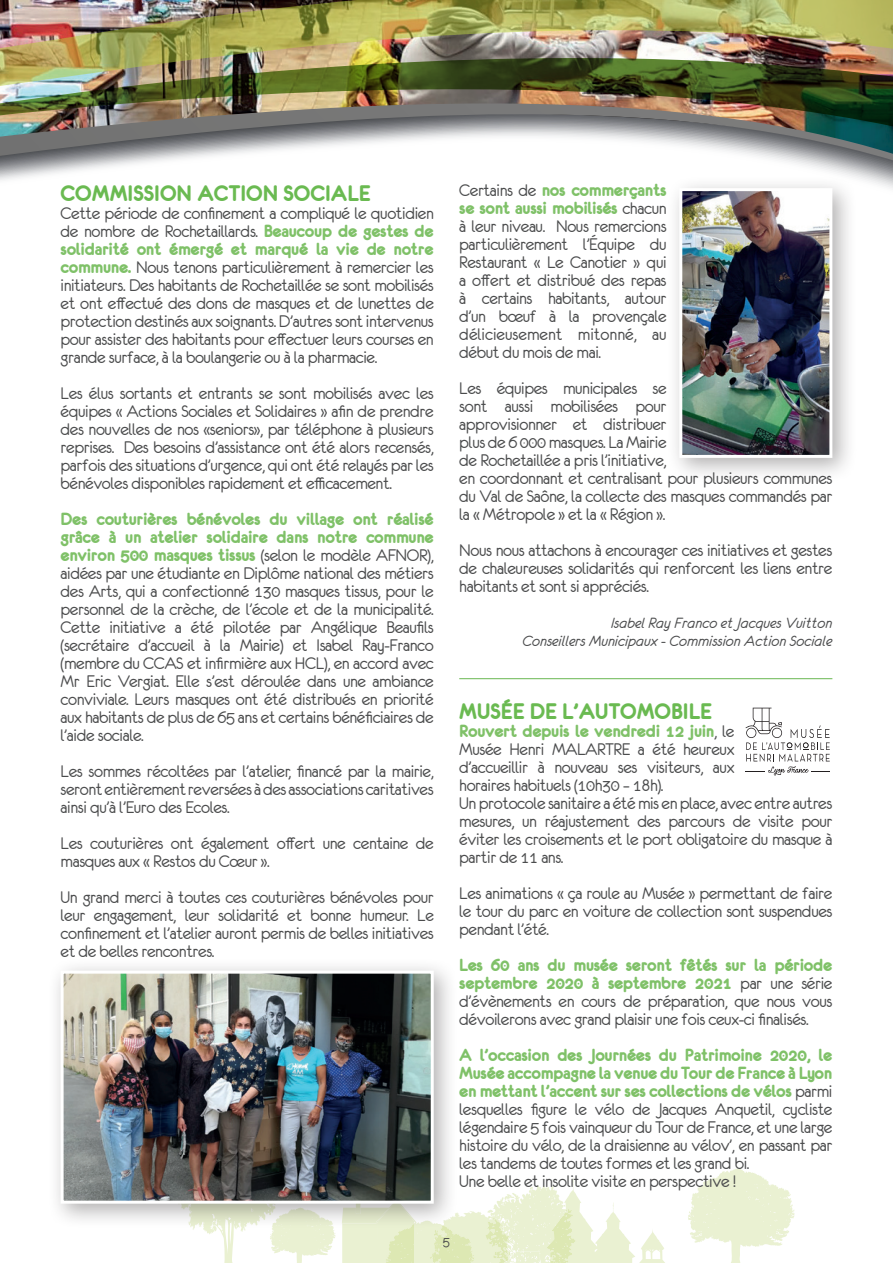
<style>
.page{position:relative;width:893px;height:1263px;background:#fff}
.page>*{position:absolute;margin:0;border:0;box-sizing:border-box;transform-origin:0 0}
.t1{font:24px "Eurofurencebold";color:#6aba51}
.t2{font:18.75px/18px "Eurofurenceregular";letter-spacing:-.02em;color:#4b4c4d;text-align:justify}
.t3{font:18.75px/18px "Eurofurencebold";letter-spacing:-.02em;color:#7fc168;text-align:justify}
.t4{font:16.5px/18px "Eurofurenceitalic";color:#4b4c4d;text-align:right}
.t5{font:15px "Eurofurenceregular";color:#4b4c4d}
.s1{font-family:"Eurofurencebold";color:#7fc168}
.s2{font-family:"Eurofurenceregular";color:#4b4c4d}
</style>
<div class="page">
<svg style="left:688px;top:1168px;width:107px;height:95px"></svg>
<svg style="left:193px;top:1228px;width:143px;height:35px"></svg>
<svg style="left:342px;top:1178px;width:323px;height:85px"></svg>
<svg style="left:0;top:160px;width:893px;height:28px"></svg>
<img style="left:0;top:0;width:893px;height:58px">
<svg style="left:0;top:149px;width:893px;height:11px"></svg>
<img style="left:0;top:58px;width:893px;height:91px">
<div style="left:666px;top:175px;width:191px;height:308px;background:#231f20;opacity:.35"></div>
<img style="left:683px;top:192px;width:145px;height:262px">
<div style="left:679px;top:188px;width:153px;height:270px;border:3px solid #fff"></div>
<div style="left:48px;top:958px;width:410px;height:270px;background:#231f20;opacity:.35"></div>
<img style="left:65px;top:975px;width:365px;height:225px">
<div style="left:61px;top:971px;width:373px;height:233px;border:3px solid #fff"></div>
<hr style="left:459px;top:678px;width:373px;height:1px;background:#6ab752">
<svg style="left:745px;top:708px;width:85px;height:67px"></svg>
<p class="t1" style="left:61px;top:181px;width:312px">COMMISSION ACTION SOCIALE</p>
<p class="t2" style="left:61px;top:204px;width:375px">Cette période de confinement a compliqué le quotidien de nombre de Rochetaillards. <span class="s1">Beaucoup de gestes de</span></p>
<p class="t3" style="left:61px;top:239px;width:375px">solidarité ont émergé et marqué la vie de notre</p>
<p class="t2" style="left:61px;top:258px;width:375px"><span class="s1">commune.</span> Nous tenons particulièrement à remercier les initiateurs. Des habitants de Rochetaillée se sont mobilisés et ont effectué des dons de masques et de lunettes de protection destinés aux soignants. D’autres sont intervenus pour assister des habitants pour effectuer leurs courses en grande surface, à la boulangerie ou à la pharmacie.</p>
<p class="t2" style="left:61px;top:384px;width:375px">Les élus sortants et entrants se sont mobilisés avec les équipes « Actions Sociales et Solidaires » afin de prendre des nouvelles de nos «seniors», par téléphone à plusieurs reprises. Des besoins d’assistance ont été alors recensés, parfois des situations d’urgence, qui ont été relayés par les bénévoles disponibles rapidement et efficacement.</p>
<p class="t3" style="left:61px;top:509px;width:375px">Des couturières bénévoles du village ont réalisé grâce à un atelier solidaire dans notre commune environ 500 masques tissus <span class="s2">(selon le modèle AFNOR),</span></p>
<p class="t2" style="left:61px;top:564px;width:375px">aidées par une étudiante en Diplôme national des métiers des Arts, qui a confectionné 130 masques tissus, pour le personnel de la crèche, de l’école et de la municipalité.<br>Cette initiative a été pilotée par Angélique Beaufils (secrétaire d’accueil à la Mairie) et Isabel Ray-Franco (membre du CCAS et infirmière aux HCL), en accord avec Mr Eric Vergiat. Elle s’est déroulée dans une ambiance conviviale. Leurs masques ont été distribués en priorité aux habitants de plus de 65 ans et certains bénéficiaires de l’aide sociale.</p>
<p class="t2" style="left:61px;top:762px;width:375px">Les sommes récoltées par l’atelier, financé par la mairie, seront entièrement reversées à des associations caritatives ainsi qu’à l’Euro des Ecoles.</p>
<p class="t2" style="left:61px;top:834px;width:375px">Les couturières ont également offert une centaine de masques aux « Restos du Cœur ».</p>
<p class="t2" style="left:61px;top:888px;width:375px">Un grand merci à toutes ces couturières bénévoles pour leur engagement, leur solidarité et bonne humeur. Le confinement et l’atelier auront permis de belles initiatives et de belles rencontres.</p>
<p class="t3" style="left:459px;top:181px;width:209px"><span class="s2">Certains de</span> nos commerçants se sont aussi mobilisés <span class="s2">chacun</span></p>
<p class="t2" style="left:459px;top:217px;width:209px">à leur niveau. Nous remercions particulièrement l’Équipe du Restaurant « Le Canotier » qui a offert et distribué des repas à certains habitants, autour d’un bœuf à la provençale délicieusement mitonné, au début du mois de mai.</p>
<p class="t2" style="left:459px;top:379px;width:375px;text-align:left">Les équipes municipales se<br>sont aussi mobilisées pour<br>approvisionner et distribuer<br>plus de 6 000 masques. La Mairie<br>de Rochetaillée a pris l’initiative,<br>en coordonnant et centralisant pour plusieurs communes du Val de Saône, la collecte des masques commandés par la « Métropole » et la « Région ».</p>
<p class="t2" style="left:459px;top:541px;width:375px">Nous nous attachons à encourager ces initiatives et gestes de chaleureuses solidarités qui renforcent les liens entre habitants et sont si appréciés.</p>
<p class="t4" style="left:522px;top:614px;width:312px">Isabel Ray Franco et Jacques Vuitton<br>Conseillers Municipaux - Commission Action Sociale</p>
<p class="t1" style="left:459px;top:700px;width:254px">MUSÉE DE L’AUTOMOBILE</p>
<p class="t3" style="left:459px;top:722px;width:277px">Rouvert depuis le vendredi 12 juin<span class="s2">, le</span></p>
<p class="t2" style="left:459px;top:740px;width:375px;text-align:left">Musée Henri MALARTRE a été heureux<br>d’accueillir à nouveau ses visiteurs, aux<br>horaires habituels (10h30 – 18h).<br>Un protocole sanitaire a été mis en place, avec entre autres mesures, un réajustement des parcours de visite pour éviter les croisements et le port obligatoire du masque à partir de 11 ans.</p>
<p class="t2" style="left:459px;top:884px;width:375px">Les animations « ça roule au Musée » permettant de faire le tour du parc en voiture de collection sont suspendues pendant l’été.</p>
<p class="t3" style="left:459px;top:956px;width:375px">Les 60 ans du musée seront fêtés sur la période septembre 2020 à septembre 2021 <span class="s2">par une série</span></p>
<p class="t2" style="left:459px;top:992px;width:375px">d’évènements en cours de préparation, que nous vous dévoilerons avec grand plaisir une fois ceux-ci finalisés.</p>
<p class="t3" style="left:459px;top:1046px;width:375px">A l’occasion des Journées du Patrimoine 2020, le Musée accompagne la venue du Tour de France à Lyon en mettant l’accent sur ses collections de vélos <span class="s2">parmi</span></p>
<p class="t2" style="left:459px;top:1100px;width:375px;text-align:left">lesquelles figure le vélo de Jacques Anquetil, cycliste légendaire 5 fois vainqueur du Tour de France, et une large histoire du vélo, de la draisienne au vélov’, en passant par les tandems de toutes formes et les grand bi.<br>Une belle et insolite visite en perspective !</p>
<p class="t5" style="left:443px;top:1234px;width:9px">5</p>
</div>
